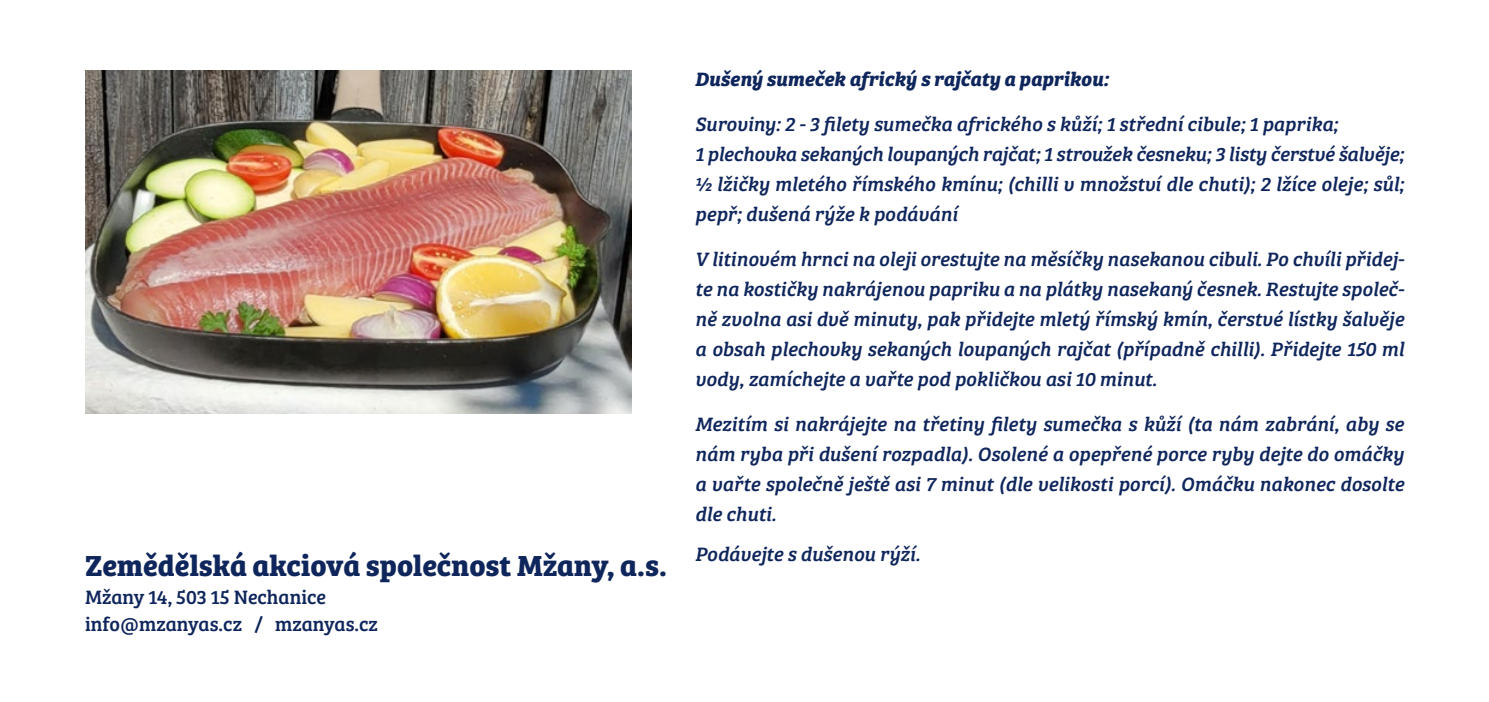
<style>
.page{position:relative;width:1489px;height:702px;background:#fff}
.page>*{position:absolute;margin:0;border:0;box-sizing:border-box;transform-origin:0 0}
.t1{font:700 30px "Bree Serif";color:#0f265c}
.t2{font:italic 20px/30px "Bree Serif";letter-spacing:-.005em;color:#0f265c;text-align:justify}
.t3{font:20px/27.5px "Bree Serif";color:#0f265c}
.t4{font:italic 700 20px "Bree Serif";letter-spacing:-.005em;color:#0f265c}
</style>
<div class="page">
<img style="left:85px;top:71px;width:546px;height:342px">
<h1 class="t1" style="left:85px;top:542px;width:583px">Zemědělská akciová společnost Mžany, a.s.</h1>
<p class="t3" style="left:85px;top:581px;width:294px">Mžany 14, 503 15 Nechanice info@mzanyas.cz / mzanyas.cz</p>
<p class="t4" style="left:694px;top:63px;width:415px">Dušený sumeček africký s rajčaty a paprikou:</p>
<p class="t2" style="left:694px;top:108px;width:710px;text-align:left">Suroviny: 2 - 3 filety sumečka afrického s kůží; 1 střední cibule; 1 paprika;<br>1 plechovka sekaných loupaných rajčat; 1 stroužek česneku; 3 listy čerstvé šalvěje; ½ lžičky mletého římského kmínu; (chilli v množství dle chuti); 2 lžíce oleje; sůl; pepř; dušená rýže k podávání</p>
<p class="t2" style="left:694px;top:243px;width:711px">V litinovém hrnci na oleji orestujte na měsíčky nasekanou cibuli. Po chvíli přidej&shy;te na kostičky nakrájenou papriku a na plátky nasekaný česnek. Restujte společ&shy;ně zvolna asi dvě minuty, pak přidejte mletý římský kmín, čerstvé lístky šalvěje a obsah plechovky sekaných loupaných rajčat (případně chilli). Přidejte 150 ml vody, zamíchejte a vařte pod pokličkou asi 10 minut.</p>
<p class="t2" style="left:694px;top:408px;width:710px">Mezitím si nakrájejte na třetiny filety sumečka s kůží (ta nám zabrání, aby se nám ryba při dušení rozpadla). Osolené a opepřené porce ryby dejte do omáčky a vařte společně ještě asi 7 minut (dle velikosti porcí). Omáčku nakonec dosolte dle chuti.</p>
<p class="t2" style="left:694px;top:538px;width:227px">Podávejte s dušenou rýží.</p>
</div>
